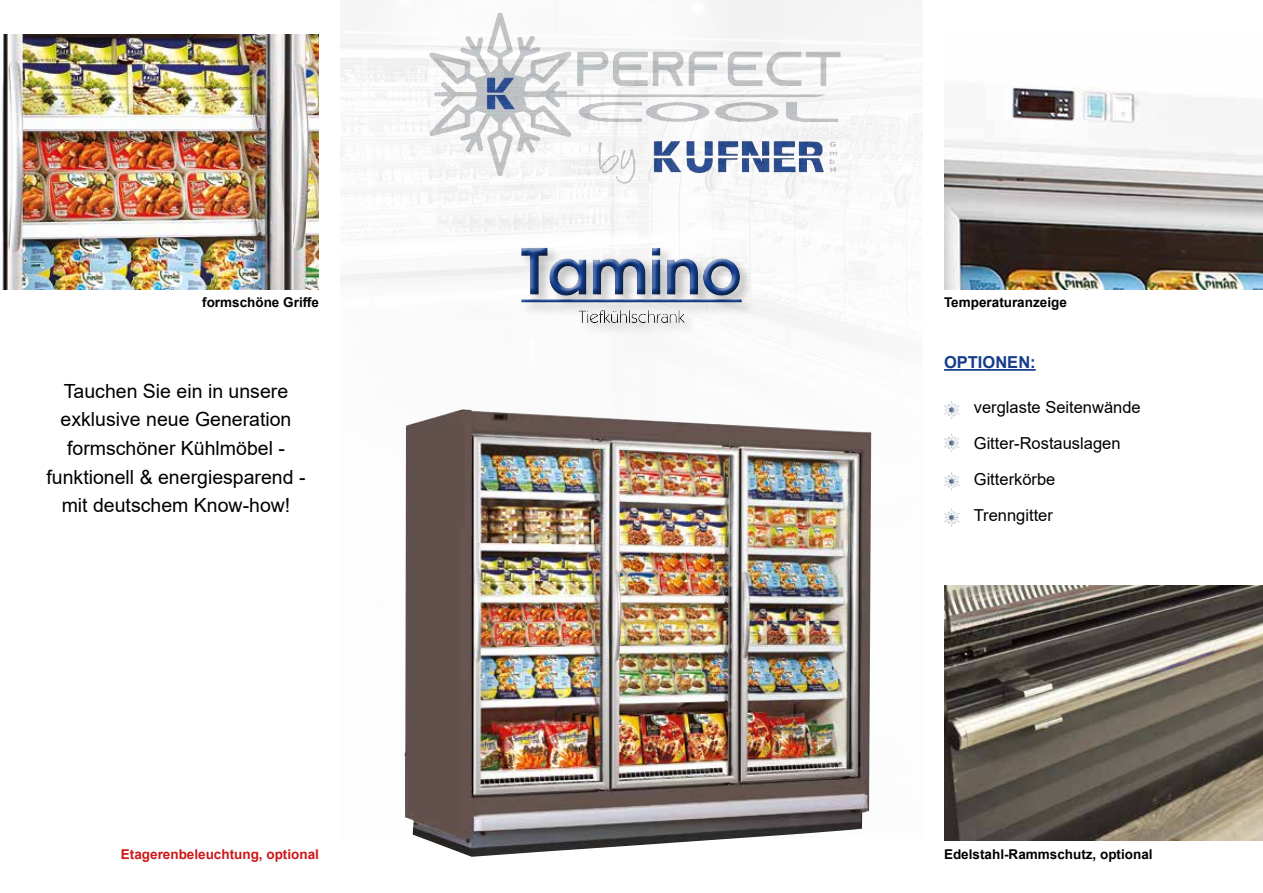
<style>
.page{position:relative;width:1263px;height:893px;background:#fff}
.page>*{position:absolute;margin:0;border:0;box-sizing:border-box;transform-origin:0 0}
.t1{font:600 63px "Avant Garde";color:#153d8a}
.t2{font:19.5px/28.5px "Arial";color:#000;text-align:center}
.t3{font:16.5px/36px "Arial";color:#000}
.t4{font:700 16.5px "Arial";color:#153d8a}
.t5{font:700 13.5px "Arial";color:#000}
.t6{font:700 13.5px "Arial";color:#cd1719}
</style>
<div class="page">
<img style="left:340px;top:0;width:583px;height:468px">
<div style="left:519px;top:245px;width:236px;height:92px;background:#fafafa"></div>
<div style="left:514px;top:241px;width:233px;height:86px;background:#fff"></div>
<div style="left:516px;top:243px;width:233px;height:86px;background:#000;opacity:.5"></div>
<img style="left:2px;top:34px;width:317px;height:255px">
<img style="left:944px;top:585px;width:319px;height:256px">
<img style="left:944px;top:86px;width:319px;height:203px">
<img style="left:404px;top:409px;width:467px;height:448px">
<img style="left:944px;top:437px;width:7px;height:12px">
<img style="left:944px;top:511px;width:7px;height:13px">
<img style="left:944px;top:475px;width:7px;height:13px">
<img style="left:944px;top:404px;width:7px;height:12px">
<hr style="left:944px;top:369px;width:92px;height:2px;background:#153d8a">
<p class="t5" style="left:202px;top:293px;width:118px">formschöne Griffe</p>
<p class="t2" style="left:46px;top:377px;width:261px">Tauchen Sie ein in unsere exklusive neue Generation formschöner Kühlmöbel - funktionell &amp; energiesparend - mit deutschem Know-how!</p>
<h1 class="t1" style="left:521px;top:230px;width:222px">Tamino</h1>
<p class="t5" style="left:944px;top:293px;width:124px">Temperaturanzeige</p>
<p class="t4" style="left:944px;top:351px;width:93px">OPTIONEN:</p>
<p class="t3" style="left:974px;top:389px;width:168px">verglaste Seitenwände<br>Gitter-Rostauslagen<br>Gitterkörbe<br>Trenngitter</p>
<p class="t6" style="left:121px;top:845px;width:200px">Etagerenbeleuchtung, optional</p>
<p class="t5" style="left:944px;top:845px;width:210px">Edelstahl-Rammschutz, optional</p>
</div>
